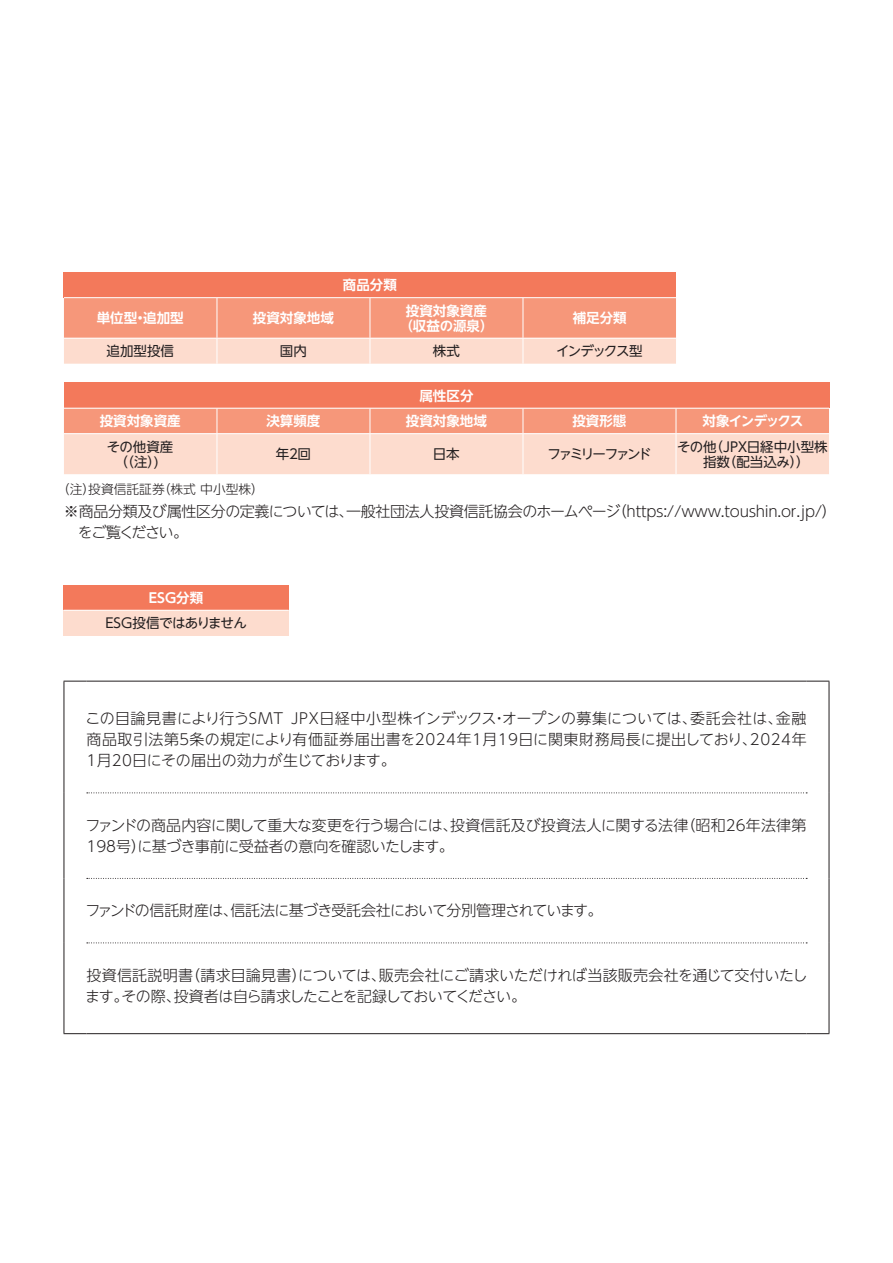
<style>
.page{position:relative;width:893px;height:1263px;background:#fff}
.page>*{position:absolute;margin:0;border:0;box-sizing:border-box;transform-origin:0 0}
.t1{font:300 15px/21px "UD Shin Go NT Pro";letter-spacing:-.02em;color:#231f20}
.t2{font:300 15px "UD Shin Go NT Pro";letter-spacing:-.05em;color:#231f20}
.t3{font:700 13.5px/15px "UD Shin Go NT Pro De";color:#fff;text-align:center}
.t4{font:13.5px/15px "UD Shin Go NT Pro";letter-spacing:-.02em;color:#231f20;text-align:center}
.t5{font:13.5px/15px "UD Shin Go NT Pro";color:#231f20;text-align:center}
.t6{font:13.5px "UD Shin Go NT Pro";letter-spacing:-.04em;color:#231f20}
.t7{font:13.5px "UD Shin Go NT Pro";letter-spacing:-.175em;color:#231f20}
.t8{font:700 13.5px "UD Shin Go NT Pro De";letter-spacing:-.08em;color:#fff}
.t9{font:13.5px "UD Shin Go NT Pro";letter-spacing:-.1em;color:#231f20}
.t10{font:300 12.75px "UD Shin Go NT Pro";color:#231f20}
</style>
<div class="page">
<div style="left:64px;top:272px;width:612px;height:26px;background:#f3795b"></div>
<hr style="left:64px;top:297px;width:153px;height:1px;background:#fff">
<hr style="left:217px;top:297px;width:153px;height:1px;background:#fff">
<hr style="left:370px;top:297px;width:153px;height:1px;background:#fff">
<hr style="left:523px;top:297px;width:153px;height:1px;background:#fff">
<svg style="left:64px;top:298px;width:612px;height:66px;background:#f8b39d"></svg>
<div style="left:64px;top:383px;width:765px;height:25px;background:#f3795b"></div>
<svg style="left:64px;top:408px;width:765px;height:66px;background:#fac3af"></svg>
<hr style="left:64px;top:433px;width:153px;height:1px;background:#fff">
<hr style="left:217px;top:433px;width:153px;height:1px;background:#fff">
<hr style="left:217px;top:434px;width:1px;height:40px;background:#fff">
<hr style="left:370px;top:433px;width:153px;height:1px;background:#fff">
<hr style="left:370px;top:434px;width:1px;height:40px;background:#fff">
<hr style="left:523px;top:433px;width:153px;height:1px;background:#fff">
<hr style="left:523px;top:434px;width:1px;height:40px;background:#fff">
<hr style="left:676px;top:433px;width:153px;height:1px;background:#fff">
<hr style="left:676px;top:434px;width:1px;height:40px;background:#fff">
<svg style="left:87px;top:792px;width:720px;height:1px"></svg>
<svg style="left:87px;top:878px;width:720px;height:1px"></svg>
<svg style="left:87px;top:942px;width:720px;height:1px"></svg>
<svg style="left:65px;top:681px;width:21px;height:1px"></svg>
<hr style="left:64px;top:681px;width:1px;height:112px;background:#231f20">
<hr style="left:86px;top:681px;width:720px;height:1px;background:#231f20">
<svg style="left:806px;top:681px;width:23px;height:1px"></svg>
<hr style="left:829px;top:681px;width:1px;height:112px;background:#231f20">
<hr style="left:64px;top:793px;width:1px;height:85px;background:#231f20">
<hr style="left:829px;top:793px;width:1px;height:85px;background:#231f20">
<hr style="left:64px;top:878px;width:1px;height:65px;background:#231f20">
<hr style="left:829px;top:878px;width:1px;height:65px;background:#231f20">
<hr style="left:64px;top:943px;width:1px;height:90px;background:#231f20">
<hr style="left:829px;top:943px;width:1px;height:90px;background:#231f20">
<svg style="left:64px;top:1033px;width:22px;height:1px"></svg>
<hr style="left:86px;top:1033px;width:720px;height:1px;background:#231f20">
<svg style="left:806px;top:1033px;width:23px;height:1px"></svg>
<div style="left:64px;top:585px;width:225px;height:25px;background:#f3795b"></div>
<div style="left:64px;top:610px;width:225px;height:26px;background:#fddcce"></div>
<hr style="left:64px;top:610px;width:225px;height:1px;background:#fff">
<p class="t3" style="left:343px;top:277px;width:55px">商品分類</p>
<p class="t3" style="left:97px;top:310px;width:88px">単位型・追加型</p>
<p class="t3" style="left:253px;top:310px;width:82px">投資対象地域</p>
<p class="t3" style="left:399px;top:302px;width:96px">投資対象資産（収益の源泉）</p>
<p class="t3" style="left:573px;top:310px;width:55px">補足分類</p>
<p class="t4" style="left:107px;top:343px;width:69px">追加型投信</p>
<p class="t4" style="left:280px;top:343px;width:28px">国内</p>
<p class="t4" style="left:433px;top:343px;width:28px">株式</p>
<p class="t9" style="left:556px;top:340px;width:88px">インデックス型</p>
<p class="t3" style="left:419px;top:388px;width:55px">属性区分</p>
<p class="t3" style="left:100px;top:413px;width:82px">投資対象資産</p>
<p class="t3" style="left:266px;top:413px;width:55px">決算頻度</p>
<p class="t3" style="left:406px;top:413px;width:82px">投資対象地域</p>
<p class="t3" style="left:572px;top:413px;width:55px">投資形態</p>
<p class="t8" style="left:702px;top:410px;width:102px">対象インデックス</p>
<p class="t4" style="left:107px;top:438px;width:68px">その他資産（（注）)</p>
<p class="t4" style="left:276px;top:446px;width:37px">年２回</p>
<p class="t4" style="left:433px;top:446px;width:28px">日本</p>
<p class="t7" style="left:548px;top:443px;width:106px">ファミリーファンド</p>
<p class="t5" style="left:677px;top:438px;width:152px">その他（JPX日経中小型株指数（配当込み））</p>
<p class="t10" style="left:57px;top:479px;width:209px">（注）投資信託証券（株式 中小型株）</p>
<p class="t1" style="left:78px;top:500px;width:760px;text-indent:-14px">※商品分類及び属性区分の定義については、一般社団法人投資信託協会のホームページ（https://www.toushin.or.jp/）をご覧ください。</p>
<p class="t3" style="left:149px;top:590px;width:56px">ESG分類</p>
<p class="t6" style="left:105px;top:612px;width:143px">ESG投信ではありません</p>
<p class="t1" style="left:85px;top:708px;width:723px;text-align:justify">この目論見書により行うSMT JPX日経中小型株インデックス・オープンの募集については、委託会社は、金融商品取引法第５条の規定により有価証券届出書を2024年1月19日に関東財務局長に提出しており、2024年1月20日にその届出の効力が生じております。</p>
<p class="t1" style="left:85px;top:814px;width:722px">ファンドの商品内容に関して重大な変更を行う場合には、投資信託及び投資法人に関する法律（昭和26年法律第<br>198号）に基づき事前に受益者の意向を確認いたします。</p>
<p class="t2" style="left:85px;top:898px;width:519px">ファンドの信託財産は、信託法に基づき受託会社において分別管理されています。</p>
<p class="t1" style="left:85px;top:964px;width:724px">投資信託説明書（請求目論見書）については、販売会社にご請求いただければ当該販売会社を通じて交付いたします。その際、投資者は自ら請求したことを記録しておいてください。</p>
</div>
